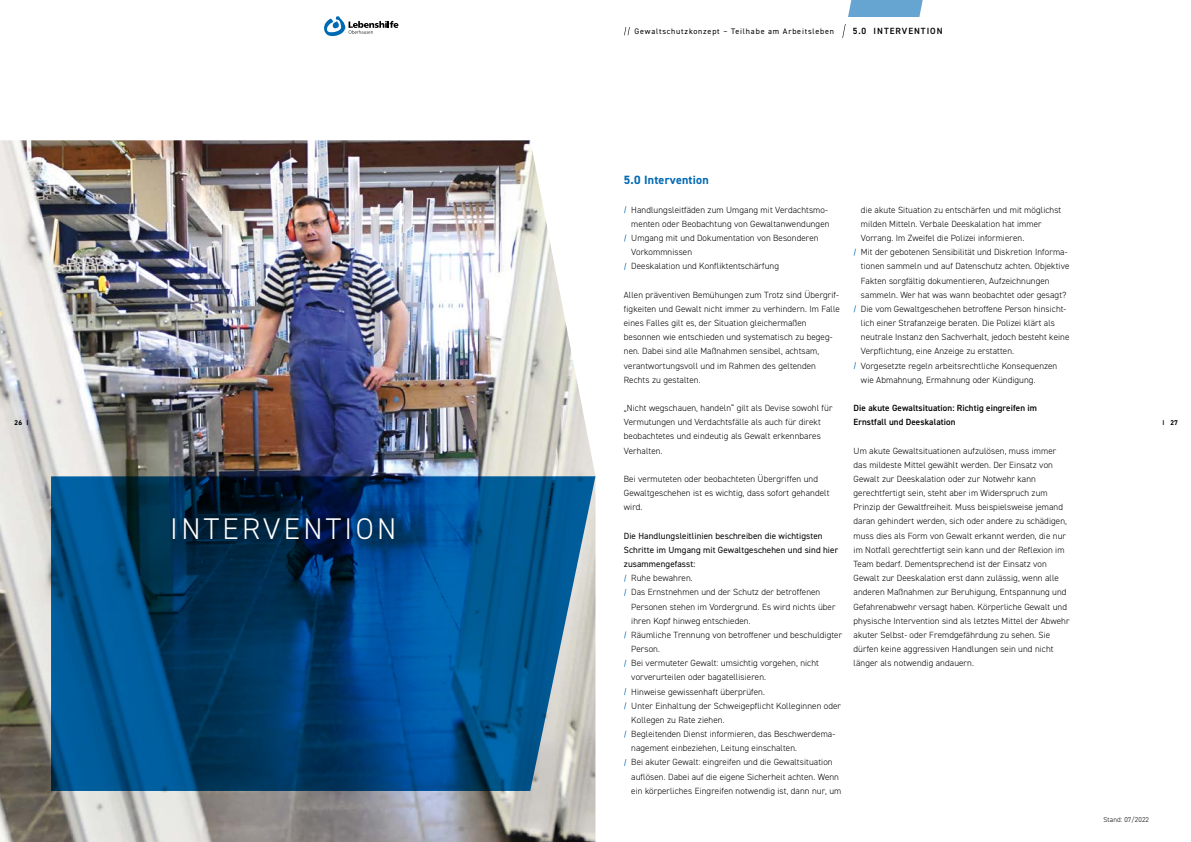
<style>
.page{position:relative;width:1191px;height:842px;background:#fff}
.page>*{position:absolute;margin:0;border:0;box-sizing:border-box;transform-origin:0 0}
.t1{font:300 30px "DIN2014";letter-spacing:.11em;color:#fff}
.t2{font:700 12px "DIN2014";letter-spacing:.02em;color:#0069b4}
.t3{font:300 9px/14.2px "DIN2014";letter-spacing:.01em;color:#000}
.t4{font:9px/14.2px "DIN2014";letter-spacing:.01em;color:#000}
.t5{font:600 9px/14.2px "DIN2014";letter-spacing:.01em;color:#000}
.t6{font:600 9px "DIN2014";letter-spacing:.11em;color:#000}
.t7{font:8px "DIN2014";letter-spacing:.1em;color:#000}
.t8{font:300 7px "DIN2014";letter-spacing:.02em;color:#000}
.t9{font:700 7px "DIN2014";color:#000}
.s1{font-weight:600}
</style>
<div class="page">
<svg style="left:842px;top:24px;width:3px;height:14px"></svg>
<svg style="left:624px;top:27px;width:6px;height:8px"></svg>
<svg style="left:324px;top:16px;width:74px;height:20px"></svg>
<img style="left:0;top:140px;width:595px;height:702px">
<svg style="left:51px;top:476px;width:544px;height:315px;background:#0c4d7e"></svg>
<svg style="left:848px;top:0;width:75px;height:17px"></svg>
<svg style="left:624px;top:206px;width:2px;height:7px"></svg>
<svg style="left:624px;top:688px;width:2px;height:7px"></svg>
<svg style="left:624px;top:702px;width:2px;height:7px"></svg>
<svg style="left:624px;top:759px;width:2px;height:7px"></svg>
<svg style="left:853px;top:249px;width:3px;height:7px"></svg>
<svg style="left:853px;top:305px;width:3px;height:7px"></svg>
<svg style="left:853px;top:362px;width:3px;height:7px"></svg>
<p class="t9" style="left:15px;top:418px;width:15px">26 <span class="s1">I</span></p>
<h1 class="t1" style="left:170px;top:510px;width:227px">INTERVENTION</h1>
<p class="t7" style="left:634px;top:26px;width:201px">Gewaltschutzkonzept – Teilhabe am Arbeitsleben</p>
<p class="t6" style="left:853px;top:25px;width:91px">5.0 INTERVENTION</p>
<h2 class="t2" style="left:624px;top:172px;width:86px">5.0 Intervention</h2>
<p class="t3" style="left:631px;top:202px;width:200px">Handlungsleitfäden zum Umgang mit Verdachtsmo&shy;menten oder Beobachtung von Gewaltanwendungen Umgang mit und Dokumentation von Besonderen Vorkommnissen<br>Deeskalation und Konfliktentschärfung</p>
<p class="t3" style="left:624px;top:287px;width:218px">Allen präventiven Bemühungen zum Trotz sind Übergrif&shy;figkeiten und Gewalt nicht immer zu verhindern. Im Falle eines Falles gilt es, der Situation gleichermaßen besonnen wie entschieden und systematisch zu begeg&shy;nen. Dabei sind alle Maßnahmen sensibel, achtsam, verantwortungsvoll und im Rahmen des geltenden Rechts zu gestalten.</p>
<p class="t3" style="left:624px;top:401px;width:210px">„Nicht wegschauen, handeln“ gilt als Devise sowohl für Vermutungen und Verdachtsfälle als auch für direkt beobachtetes und eindeutig als Gewalt erkennbares Verhalten.</p>
<p class="t3" style="left:624px;top:472px;width:207px">Bei vermuteten oder beobachteten Übergriffen und<br>Gewaltgeschehen ist es wichtig, dass sofort gehandelt wird.</p>
<p class="t4" style="left:624px;top:528px;width:216px">Die Handlungsleitlinien beschreiben die wichtigsten<br>Schritte im Umgang mit Gewaltgeschehen und sind hier zusammengefasst:</p>
<p class="t3" style="left:631px;top:571px;width:212px">Ruhe bewahren.<br>Das Ernstnehmen und der Schutz der betroffenen Personen stehen im Vordergrund. Es wird nichts über ihren Kopf hinweg entschieden.<br>Räumliche Trennung von betroffener und beschuldigter Person.<br>Bei vermuteter Gewalt: umsichtig vorgehen, nicht vorverurteilen oder bagatellisieren.<br>Hinweise gewissenhaft überprüfen.<br>Unter Einhaltung der Schweigepflicht Kolleginnen oder Kollegen zu Rate ziehen.<br>Begleitenden Dienst informieren, das Beschwerdema&shy;nagement einbeziehen, Leitung einschalten.<br>Bei akuter Gewalt: eingreifen und die Gewaltsituation auflösen. Dabei auf die eigene Sicherheit achten. Wenn ein körperliches Eingreifen notwendig ist, dann nur, um</p>
<p class="t3" style="left:861px;top:202px;width:210px">die akute Situation zu entschärfen und mit möglichst milden Mitteln. Verbale Deeskalation hat immer Vorrang. Im Zweifel die Polizei informieren.<br>Mit der gebotenen Sensibilität und Diskretion Informa&shy;tionen sammeln und auf Datenschutz achten. Objektive Fakten sorgfältig dokumentieren, Aufzeichnungen sammeln. Wer hat was wann beobachtet oder gesagt?<br>Die vom Gewaltgeschehen betroffene Person hinsicht&shy;lich einer Strafanzeige beraten. Die Polizei klärt als neutrale Instanz den Sachverhalt, jedoch besteht keine Verpflichtung, eine Anzeige zu erstatten.<br>Vorgesetzte regeln arbeitsrechtliche Konsequenzen wie Abmahnung, Ermahnung oder Kündigung.</p>
<p class="t5" style="left:853px;top:401px;width:185px">Die akute Gewaltsituation: Richtig eingreifen im<br>Ernstfall und Deeskalation</p>
<p class="t3" style="left:853px;top:443px;width:217px">Um akute Gewaltsituationen aufzulösen, muss immer das mildeste Mittel gewählt werden. Der Einsatz von Gewalt zur Deeskalation oder zur Notwehr kann gerechtfertigt sein, steht aber im Widerspruch zum Prinzip der Gewaltfreiheit. Muss beispielsweise jemand daran gehindert werden, sich oder andere zu schädigen, muss dies als Form von Gewalt erkannt werden, die nur im Notfall gerechtfertigt sein kann und der Reflexion im Team bedarf. Dementsprechend ist der Einsatz von Gewalt zur Deeskalation erst dann zulässig, wenn alle anderen Maßnahmen zur Beruhigung, Entspannung und Gefahrenabwehr versagt haben. Körperliche Gewalt und physische Intervention sind als letztes Mittel der Abwehr akuter Selbst- oder Fremdgefährdung zu sehen. Sie dürfen keine aggressiven Handlungen sein und nicht länger als notwendig andauern.</p>
<p class="t9" style="left:1162px;top:418px;width:17px"><span class="s1">I</span> 27</p>
<p class="t8" style="left:1103px;top:815px;width:47px">Stand: 07/2022</p>
</div>
